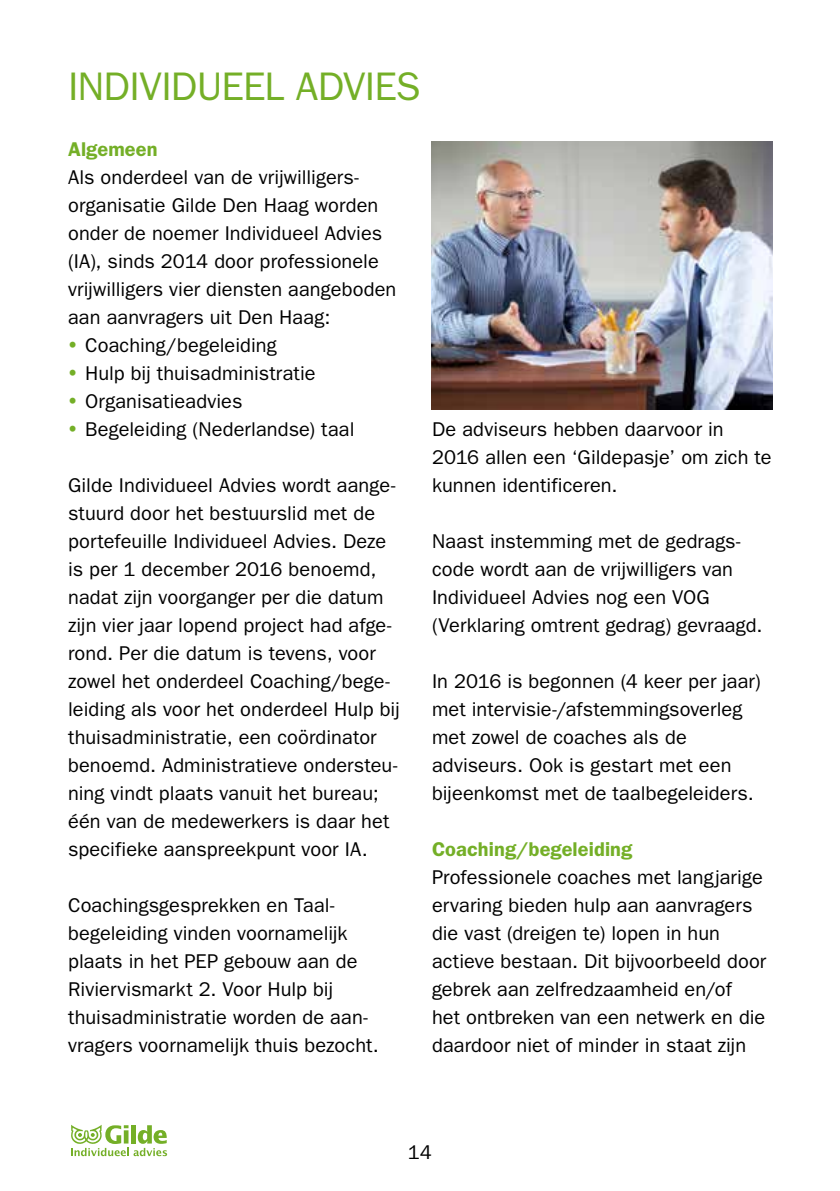
<style>
.page{position:relative;width:840px;height:1191px;background:#fff}
.page>*{position:absolute;margin:0;border:0;box-sizing:border-box;transform-origin:0 0}
.t1{font:40px "ITC Franklin Gothic Std";letter-spacing:-.02em;color:#74af27}
.t2{font:20px/28px "ITC Franklin Gothic Std";letter-spacing:.005em;color:#000}
.t3{font:600 20px "ITC Franklin Gothic Std";letter-spacing:.005em;color:#74af27}
.s1{color:#74af27}
</style>
<div class="page">
<img style="left:431px;top:142px;width:341px;height:268px">
<svg style="left:71px;top:1124px;width:96px;height:32px"></svg>
<h1 class="t1" style="left:68px;top:63px;width:354px">INDIVIDUEEL ADVIES</h1>
<p class="t3" style="left:68px;top:137px;width:91px">Algemeen</p>
<p class="t2" style="left:68px;top:163px;width:329px">Als onderdeel van de vrijwilligers&shy;organisatie Gilde Den Haag worden onder de noemer Individueel Advies (IA), sinds 2014 door professionele vrijwilligers vier diensten aangeboden aan aanvragers uit Den Haag:</p>
<p class="t2" style="left:68px;top:331px;width:210px"><span class="s1">•</span> Coaching/begeleiding</p>
<p class="t2" style="left:68px;top:359px;width:249px"><span class="s1">•</span> Hulp bij thuisadministratie</p>
<p class="t2" style="left:68px;top:387px;width:176px"><span class="s1">•</span> Organisatieadvies</p>
<p class="t2" style="left:68px;top:415px;width:288px"><span class="s1">•</span> Begeleiding (Nederlandse) taal</p>
<p class="t2" style="left:68px;top:471px;width:333px">Gilde Individueel Advies wordt aange&shy;stuurd door het bestuurslid met de portefeuille Individueel Advies. Deze is per 1 december 2016 benoemd, nadat zijn voorganger per die datum zijn vier jaar lopend project had afge&shy;rond. Per die datum is tevens, voor zowel het onderdeel Coaching/bege&shy;leiding als voor het onderdeel Hulp bij thuisadministratie, een coördinator benoemd. Administratieve ondersteu&shy;ning vindt plaats vanuit het bureau; één van de medewerkers is daar het specifieke aanspreekpunt voor IA.</p>
<p class="t2" style="left:68px;top:891px;width:312px">Coachingsgesprekken en Taal&shy;begeleiding vinden voornamelijk plaats in het PEP gebouw aan de Riviervismarkt 2. Voor Hulp bij thuisadministratie worden de aan&shy;vragers voornamelijk thuis bezocht.</p>
<p class="t2" style="left:432px;top:415px;width:341px">De adviseurs hebben daarvoor in<br>2016 allen een ‘Gildepasje’ om zich te kunnen identificeren.</p>
<p class="t2" style="left:432px;top:527px;width:332px">Naast instemming met de gedrags&shy;code wordt aan de vrijwilligers van Individueel Advies nog een VOG (Verklaring omtrent gedrag) gevraagd.</p>
<p class="t2" style="left:432px;top:667px;width:330px">In 2016 is begonnen (4 keer per jaar) met intervisie-/afstemmingsoverleg met zowel de coaches als de adviseurs. Ook is gestart met een bijeenkomst met de taalbegeleiders.</p>
<p class="t3" style="left:432px;top:837px;width:202px">Coaching/begeleiding</p>
<p class="t2" style="left:432px;top:863px;width:336px">Professionele coaches met langjarige ervaring bieden hulp aan aanvragers die vast (dreigen te) lopen in hun actieve bestaan. Dit bijvoorbeeld door gebrek aan zelfredzaamheid en/of<br>het ontbreken van een netwerk en die daardoor niet of minder in staat zijn</p>
<p class="t2" style="left:408px;top:1138px;width:25px">14</p>
</div>
